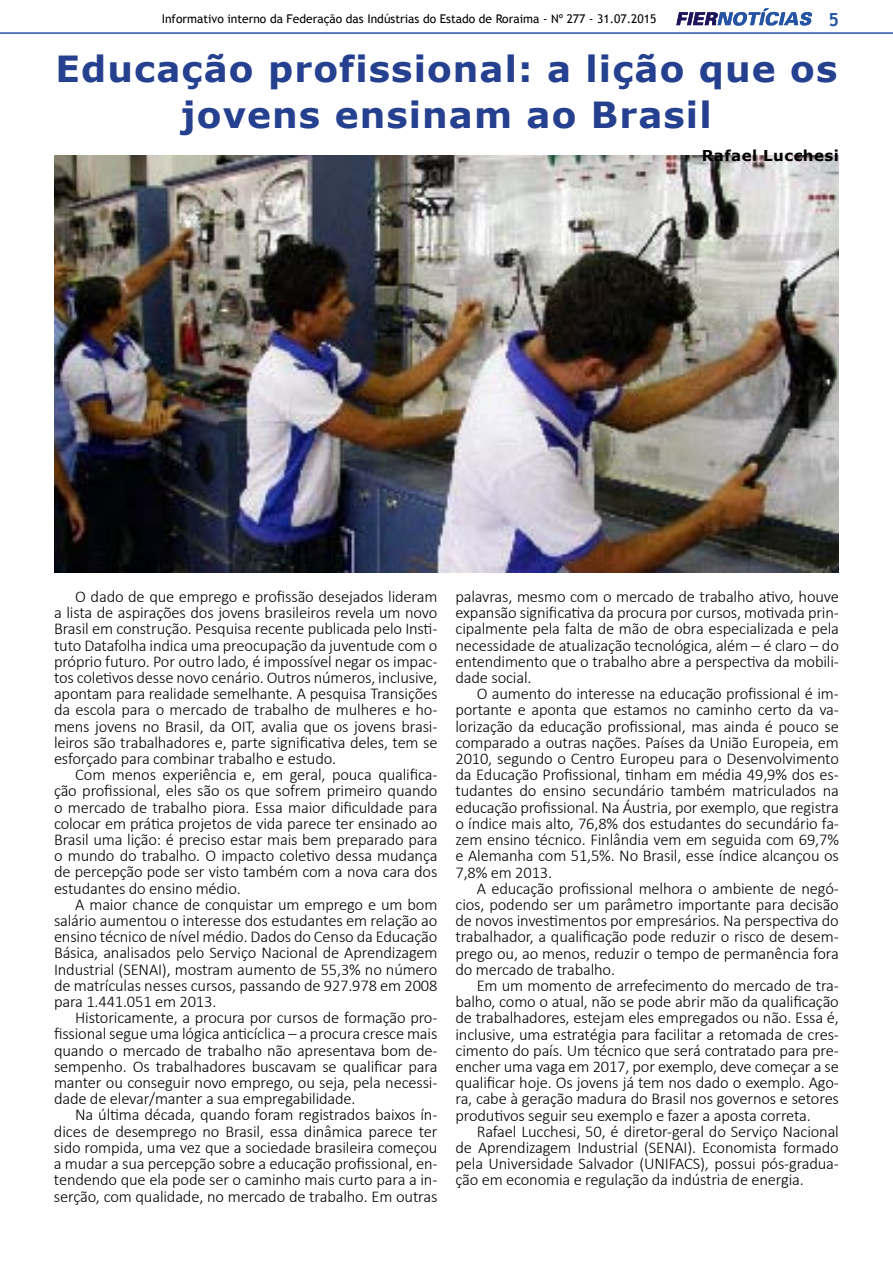
<style>
.page{position:relative;width:893px;height:1263px;background:#fff}
.page>*{position:absolute;margin:0;border:0;box-sizing:border-box;transform-origin:0 0}
.t1{font:700 36px/46.5px "Verdana";letter-spacing:.03em;color:#25408f;text-align:center}
.t2{font:700 18px "Trebuchet MS";color:#2654a5}
.t3{font:300 16.5px/16.2px "Calibri";letter-spacing:-.01em;color:#000;text-align:justify}
.t4{font:700 15px "Verdana";letter-spacing:.03em;color:#000}
.t5{font:12px "Trebuchet MS";color:#000}
</style>
<div class="page">
<svg style="left:676px;top:8px;width:136px;height:18px"></svg>
<hr style="left:0;top:32px;width:893px;height:2px;background:#2654a5">
<img style="left:54px;top:156px;width:785px;height:417px">
<p class="t5" style="left:162px;top:11px;width:496px">Informativo interno da Federação das Indústrias do Estado de Roraima - Nº 277 - 31.07.2015</p>
<p class="t2" style="left:828px;top:8px;width:12px">5</p>
<h1 class="t1" style="left:56px;top:44px;width:783px">Educação profissional: a lição que os jovens ensinam ao Brasil</h1>
<p class="t4" style="left:702px;top:145px;width:139px">Rafael Lucchesi</p>
<p class="t3" style="left:54px;top:588px;width:385px;text-indent:21px">O dado de que emprego e profissão desejados lideram a lista de aspirações dos jovens brasileiros revela um novo Brasil em construção. Pesquisa recente publicada pelo Insti&shy;tuto Datafolha indica uma preocupação da juventude com o próprio futuro. Por outro lado, é impossível negar os impac&shy;tos coletivos desse novo cenário. Outros números, inclusive, apontam para realidade semelhante. A pesquisa Transições da escola para o mercado de trabalho de mulheres e ho&shy;mens jovens no Brasil, da OIT, avalia que os jovens brasi&shy;leiros são trabalhadores e, parte significativa deles, tem se esforçado para combinar trabalho e estudo.</p>
<p class="t3" style="left:54px;top:766px;width:385px;text-indent:21px">Com menos experiência e, em geral, pouca qualifica&shy;ção profissional, eles são os que sofrem primeiro quando o mercado de trabalho piora. Essa maior dificuldade para colocar em prática projetos de vida parece ter ensinado ao Brasil uma lição: é preciso estar mais bem preparado para o mundo do trabalho. O impacto coletivo dessa mudança de percepção pode ser visto também com a nova cara dos estudantes do ensino médio.</p>
<p class="t3" style="left:54px;top:896px;width:385px;text-indent:21px">A maior chance de conquistar um emprego e um bom salário aumentou o interesse dos estudantes em relação ao ensino técnico de nível médio. Dados do Censo da Educação Básica, analisados pelo Serviço Nacional de Aprendizagem Industrial (SENAI), mostram aumento de 55,3% no número de matrículas nesses cursos, passando de 927.978 em 2008 para 1.441.051 em 2013.</p>
<p class="t3" style="left:54px;top:1009px;width:385px;text-indent:21px">Historicamente, a procura por cursos de formação pro&shy;fissional segue uma lógica anticíclica – a procura cresce mais quando o mercado de trabalho não apresentava bom de&shy;sempenho. Os trabalhadores buscavam se qualificar para manter ou conseguir novo emprego, ou seja, pela necessi&shy;dade de elevar/manter a sua empregabilidade.</p>
<p class="t3" style="left:54px;top:1107px;width:385px;text-indent:21px">Na última década, quando foram registrados baixos ín&shy;dices de desemprego no Brasil, essa dinâmica parece ter sido rompida, uma vez que a sociedade brasileira começou a mudar a sua percepção sobre a educação profissional, en&shy;tendendo que ela pode ser o caminho mais curto para a in&shy;serção, com qualidade, no mercado de trabalho. Em outras</p>
<p class="t3" style="left:455px;top:588px;width:385px">palavras, mesmo com o mercado de trabalho ativo, houve expansão significativa da procura por cursos, motivada prin&shy;cipalmente pela falta de mão de obra especializada e pela necessidade de atualização tecnológica, além – é claro – do entendimento que o trabalho abre a perspectiva da mobili&shy;dade social.</p>
<p class="t3" style="left:455px;top:685px;width:385px;text-indent:21px">O aumento do interesse na educação profissional é im&shy;portante e aponta que estamos no caminho certo da va&shy;lorização da educação profissional, mas ainda é pouco se comparado a outras nações. Países da União Europeia, em 2010, segundo o Centro Europeu para o Desenvolvimento da Educação Profissional, tinham em média 49,9% dos es&shy;tudantes do ensino secundário também matriculados na educação profissional. Na Áustria, por exemplo, que registra o índice mais alto, 76,8% dos estudantes do secundário fa&shy;zem ensino técnico. Finlândia vem em seguida com 69,7% e Alemanha com 51,5%. No Brasil, esse índice alcançou os 7,8% em 2013.</p>
<p class="t3" style="left:455px;top:880px;width:385px;text-indent:21px">A educação profissional melhora o ambiente de negó&shy;cios, podendo ser um parâmetro importante para decisão de novos investimentos por empresários. Na perspectiva do trabalhador, a qualificação pode reduzir o risco de desem&shy;prego ou, ao menos, reduzir o tempo de permanência fora do mercado de trabalho.</p>
<p class="t3" style="left:455px;top:977px;width:385px;text-indent:21px">Em um momento de arrefecimento do mercado de tra&shy;balho, como o atual, não se pode abrir mão da qualificação de trabalhadores, estejam eles empregados ou não. Essa é, inclusive, uma estratégia para facilitar a retomada de cres&shy;cimento do país. Um técnico que será contratado para pre&shy;encher uma vaga em 2017, por exemplo, deve começar a se qualificar hoje. Os jovens já tem nos dado o exemplo. Ago&shy;ra, cabe à geração madura do Brasil nos governos e setores produtivos seguir seu exemplo e fazer a aposta correta.</p>
<p class="t3" style="left:455px;top:1123px;width:385px;text-indent:21px">Rafael Lucchesi, 50, é diretor-geral do Serviço Nacional de Aprendizagem Industrial (SENAI). Economista formado pela Universidade Salvador (UNIFACS), possui pós-gradua&shy;ção em economia e regulação da indústria de energia.</p>
</div>
